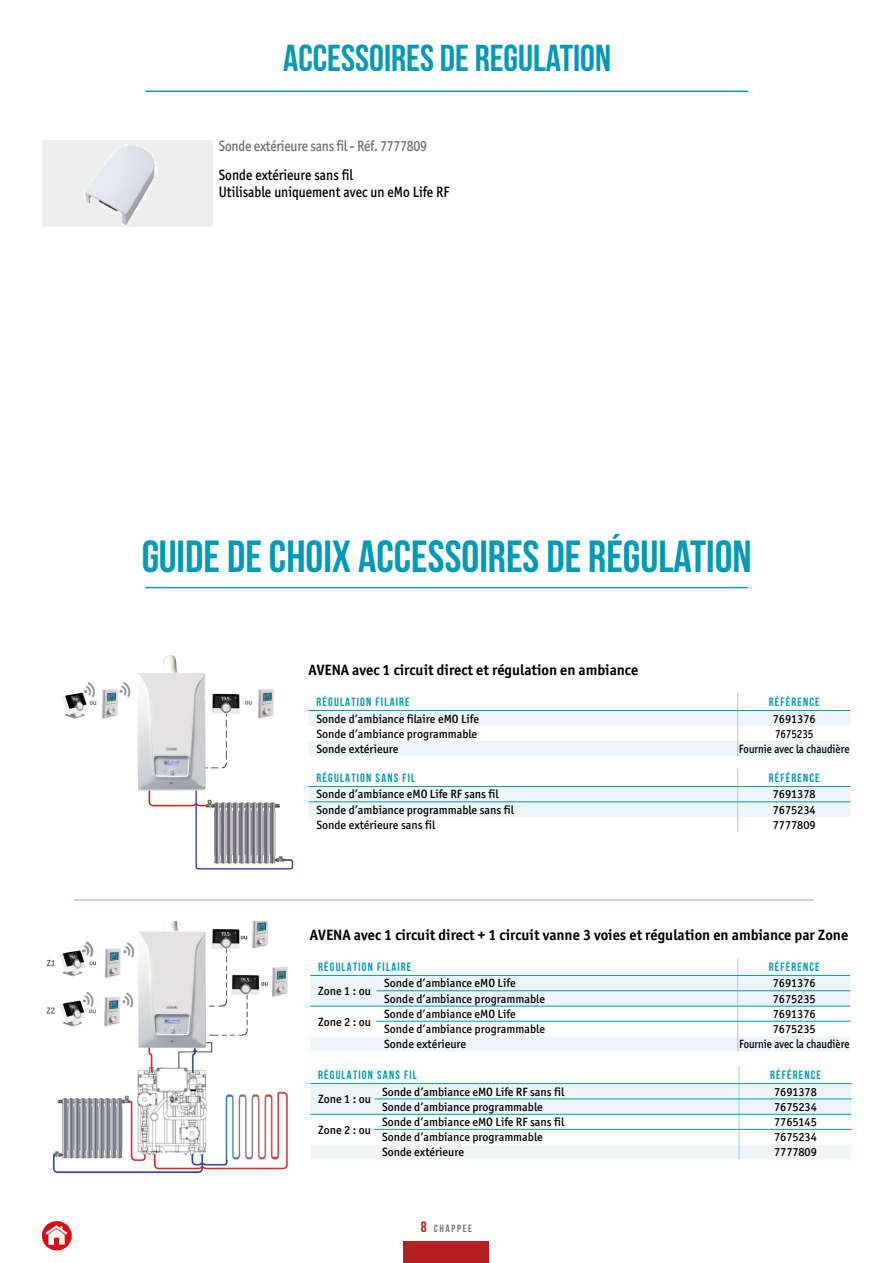
<style>
.page{position:relative;width:893px;height:1263px;background:#fff}
.page>*{position:absolute;margin:0;border:0;box-sizing:border-box;transform-origin:0 0}
.t1{font:700 45px "Bebas Neue";color:#009ab4}
.t2{font:700 37.5px "Bebas Neue";color:#009ab4}
.t3{font:700 15px "Officina Sans ITC Pro";color:#000}
.t4{font:500 15px/17.2px "Officina Sans ITC Pro";color:#000;scale:.9 1}
.t5{font:500 15px "Officina Sans ITC Pro";letter-spacing:-.015em;color:#717273;scale:.9 1}
.t6{font:500 12px "Officina Sans ITC Pro";color:#000}
.t7{font:700 12px "Bebas Neue";letter-spacing:.1em;color:#009ab4}
.t8{font:500 12px "Officina Sans ITC Pro";color:#000;scale:.9 1}
.t9{font:700 10.5px "Bebas Neue";letter-spacing:.155em;color:#747576}
.s1{font-size:15px;color:#b61f22}
</style>
<div class="page">
<div style="left:404px;top:1242px;width:85px;height:21px;background:#b61f22"></div>
<img style="left:43px;top:1221px;width:29px;height:29px">
<hr style="left:145px;top:91px;width:603px;height:1px;background:#009ab4">
<img style="left:46px;top:921px;width:242px;height:253px">
<img style="left:62px;top:656px;width:232px;height:214px">
<hr style="left:74px;top:899px;width:739px;height:2px;background:#a2cbda">
<svg style="left:309px;top:693px;width:541px;height:63px"></svg>
<hr style="left:309px;top:710px;width:429px;height:1px;background:#009ab4">
<hr style="left:738px;top:710px;width:112px;height:1px;background:#009ab4">
<svg style="left:309px;top:769px;width:541px;height:63px"></svg>
<hr style="left:309px;top:786px;width:429px;height:1px;background:#009ab4">
<hr style="left:738px;top:786px;width:112px;height:1px;background:#009ab4">
<hr style="left:309px;top:801px;width:429px;height:1px;background:#009ab4">
<hr style="left:738px;top:801px;width:112px;height:1px;background:#009ab4">
<svg style="left:310px;top:958px;width:540px;height:93px"></svg>
<hr style="left:310px;top:975px;width:66px;height:1px;background:#009ab4">
<hr style="left:376px;top:975px;width:362px;height:1px;background:#009ab4">
<hr style="left:738px;top:975px;width:112px;height:1px;background:#009ab4">
<hr style="left:376px;top:990px;width:362px;height:1px;background:#009ab4">
<hr style="left:738px;top:990px;width:112px;height:1px;background:#009ab4">
<hr style="left:310px;top:1006px;width:66px;height:1px;background:#009ab4">
<hr style="left:376px;top:1006px;width:362px;height:1px;background:#009ab4">
<hr style="left:738px;top:1006px;width:112px;height:1px;background:#009ab4">
<hr style="left:376px;top:1021px;width:362px;height:1px;background:#009ab4">
<hr style="left:738px;top:1021px;width:112px;height:1px;background:#009ab4">
<div style="left:42px;top:141px;width:170px;height:86px;background:#ededed"></div>
<img style="left:84px;top:144px;width:73px;height:80px">
<svg style="left:310px;top:1066px;width:542px;height:93px"></svg>
<hr style="left:310px;top:1083px;width:64px;height:1px;background:#009ab4">
<hr style="left:374px;top:1083px;width:365px;height:1px;background:#009ab4">
<hr style="left:739px;top:1083px;width:113px;height:1px;background:#009ab4">
<hr style="left:374px;top:1098px;width:365px;height:1px;background:#009ab4">
<hr style="left:739px;top:1098px;width:113px;height:1px;background:#009ab4">
<hr style="left:310px;top:1114px;width:64px;height:1px;background:#009ab4">
<hr style="left:374px;top:1114px;width:365px;height:1px;background:#009ab4">
<hr style="left:739px;top:1114px;width:113px;height:1px;background:#009ab4">
<hr style="left:374px;top:1129px;width:365px;height:1px;background:#009ab4">
<hr style="left:739px;top:1129px;width:113px;height:1px;background:#009ab4">
<hr style="left:145px;top:587px;width:603px;height:1px;background:#009ab4">
<h2 class="t2" style="left:283px;top:37px;width:329px">ACCESSOIRES DE REGULATION</h2>
<p class="t5" style="left:219px;top:137px;width:233px">Sonde extérieure sans fil - Réf. 7777809</p>
<p class="t4" style="left:219px;top:166px;width:257px">Sonde extérieure sans fil<br>Utilisable uniquement avec un eMo Life RF</p>
<h1 class="t1" style="left:141px;top:532px;width:612px">GUIDE DE CHOIX ACCESSOIRES DE RÉGULATION</h1>
<p class="t3" style="left:308px;top:661px;width:331px">AVENA avec 1 circuit direct et régulation en ambiance</p>
<p class="t7" style="left:316px;top:695px;width:95px">RÉGULATION FILAIRE</p>
<p class="t7" style="left:769px;top:695px;width:52px">RÉFÉRENCE</p>
<p class="t6" style="left:316px;top:711px;width:164px">Sonde d’ambiance filaire eMO Life</p>
<p class="t6" style="left:773px;top:711px;width:44px">7691376</p>
<p class="t6" style="left:316px;top:726px;width:162px">Sonde d’ambiance programmable</p>
<p class="t8" style="left:775px;top:726px;width:44px">7675235</p>
<p class="t6" style="left:316px;top:741px;width:84px">Sonde extérieure</p>
<p class="t8" style="left:739px;top:741px;width:124px">Fournie avec la chaudière</p>
<p class="t7" style="left:316px;top:771px;width:100px">RÉGULATION SANS FIL</p>
<p class="t7" style="left:769px;top:771px;width:52px">RÉFÉRENCE</p>
<p class="t6" style="left:316px;top:787px;width:184px">Sonde d’ambiance eMO Life RF sans fil</p>
<p class="t6" style="left:773px;top:787px;width:44px">7691378</p>
<p class="t6" style="left:316px;top:802px;width:199px">Sonde d’ambiance programmable sans fil</p>
<p class="t6" style="left:773px;top:802px;width:44px">7675234</p>
<p class="t6" style="left:316px;top:817px;width:120px">Sonde extérieure sans fil</p>
<p class="t6" style="left:773px;top:817px;width:44px">7777809</p>
<p class="t3" style="left:310px;top:926px;width:540px">AVENA avec 1 circuit direct + 1 circuit vanne 3 voies et régulation en ambiance par Zone</p>
<p class="t7" style="left:318px;top:960px;width:95px">RÉGULATION FILAIRE</p>
<p class="t7" style="left:769px;top:960px;width:52px">RÉFÉRENCE</p>
<p class="t6" style="left:318px;top:984px;width:54px">Zone 1 : ou</p>
<p class="t6" style="left:384px;top:976px;width:133px">Sonde d’ambiance eMO Life</p>
<p class="t6" style="left:773px;top:976px;width:44px">7691376</p>
<p class="t6" style="left:384px;top:991px;width:162px">Sonde d’ambiance programmable</p>
<p class="t6" style="left:773px;top:991px;width:44px">7675235</p>
<p class="t6" style="left:318px;top:1014px;width:54px">Zone 2 : ou</p>
<p class="t6" style="left:384px;top:1007px;width:133px">Sonde d’ambiance eMO Life</p>
<p class="t6" style="left:773px;top:1007px;width:44px">7691376</p>
<p class="t6" style="left:384px;top:1022px;width:162px">Sonde d’ambiance programmable</p>
<p class="t6" style="left:773px;top:1022px;width:44px">7675235</p>
<p class="t6" style="left:384px;top:1037px;width:84px">Sonde extérieure</p>
<p class="t8" style="left:739px;top:1037px;width:124px">Fournie avec la chaudière</p>
<p class="t7" style="left:318px;top:1068px;width:100px">RÉGULATION SANS FIL</p>
<p class="t7" style="left:770px;top:1068px;width:52px">RÉFÉRENCE</p>
<p class="t6" style="left:318px;top:1092px;width:54px">Zone 1 : ou</p>
<p class="t6" style="left:382px;top:1084px;width:184px">Sonde d’ambiance eMO Life RF sans fil</p>
<p class="t6" style="left:774px;top:1084px;width:44px">7691378</p>
<p class="t6" style="left:382px;top:1099px;width:162px">Sonde d’ambiance programmable</p>
<p class="t6" style="left:774px;top:1099px;width:44px">7675234</p>
<p class="t6" style="left:318px;top:1122px;width:54px">Zone 2 : ou</p>
<p class="t6" style="left:382px;top:1115px;width:184px">Sonde d’ambiance eMO Life RF sans fil</p>
<p class="t6" style="left:774px;top:1115px;width:44px">7765145</p>
<p class="t6" style="left:382px;top:1130px;width:162px">Sonde d’ambiance programmable</p>
<p class="t6" style="left:774px;top:1130px;width:44px">7675234</p>
<p class="t6" style="left:382px;top:1145px;width:84px">Sonde extérieure</p>
<p class="t6" style="left:774px;top:1145px;width:44px">7777809</p>
<p class="t9" style="left:421px;top:1222px;width:53px"><span class="s1">8</span> CHAPPEE</p>
</div>
